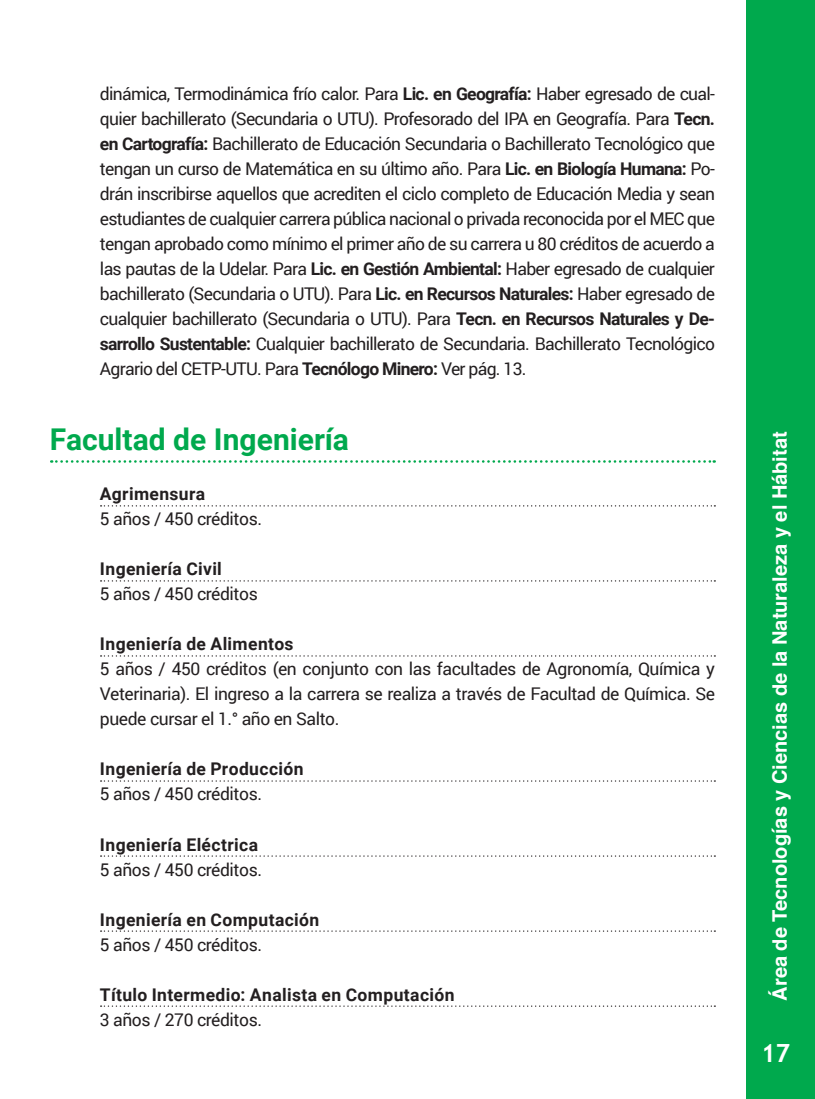
<style>
.page{position:relative;width:815px;height:1099px;background:#fff}
.page>*{position:absolute;margin:0;border:0;box-sizing:border-box;transform-origin:0 0}
.t1{font:700 30px "Roboto";color:#00a94d}
.t2{font:700 25px "Trebuchet MS";color:#fff}
.t3{font:700 20px "Helvetica";color:#fff}
.t4{font:17.5px/25px "Roboto";letter-spacing:-.025em;color:#231f20;text-align:justify}
.t5{font:700 17.5px "Roboto";letter-spacing:.02em;color:#231f20}
.s1{font-weight:700}
</style>
<div class="page">
<div style="left:746px;top:0;width:69px;height:1098px;background:#00a94d"></div>
<svg style="left:51px;top:460px;width:664px;height:2px"></svg>
<svg style="left:101px;top:505px;width:614px;height:1px"></svg>
<svg style="left:101px;top:580px;width:614px;height:1px"></svg>
<svg style="left:101px;top:655px;width:614px;height:1px"></svg>
<svg style="left:101px;top:780px;width:614px;height:1px"></svg>
<svg style="left:101px;top:855px;width:614px;height:1px"></svg>
<svg style="left:101px;top:930px;width:614px;height:1px"></svg>
<svg style="left:101px;top:1005px;width:614px;height:1px"></svg>
<p class="t4" style="left:100px;top:81px;width:617px">dinámica, Termodinámica frío calor. Para <span class="s1">Lic. en Geografía:</span> Haber egresado de cual&shy;quier bachillerato (Secundaria o UTU). Profesorado del IPA en Geografía. Para <span class="s1">Tecn. en Cartografía:</span> Bachillerato de Educación Secundaria o Bachillerato Tecnológico que tengan un curso de Matemática en su último año. Para <span class="s1">Lic. en Biología Humana:</span> Po&shy;drán inscribirse aquellos que acrediten el ciclo completo de Educación Media y sean estudiantes de cualquier carrera pública nacional o privada reconocida por el MEC que tengan aprobado como mínimo el primer año de su carrera u 80 créditos de acuerdo a las pautas de la Udelar. Para <span class="s1">Lic. en Gestión Ambiental:</span> Haber egresado de cualquier bachillerato (Secundaria o UTU). Para <span class="s1">Lic. en Recursos Naturales:</span> Haber egresado de cualquier bachillerato (Secundaria o UTU). Para <span class="s1">Tecn. en Recursos Naturales y De&shy;sarrollo Sustentable:</span> Cualquier bachillerato de Secundaria. Bachillerato Tecnológico Agrario del CETP-UTU. Para <span class="s1">Tecnólogo Minero:</span> Ver pág. 13.</p>
<h1 class="t1" style="left:50px;top:418px;width:301px">Facultad de Ingeniería</h1>
<p class="t5" style="left:100px;top:482px;width:107px">Agrimensura</p>
<p class="t4" style="left:100px;top:506px;width:164px">5 años / 450 créditos.</p>
<p class="t5" style="left:100px;top:557px;width:123px">Ingeniería Civil</p>
<p class="t4" style="left:100px;top:581px;width:159px">5 años / 450 créditos</p>
<p class="t5" style="left:100px;top:632px;width:195px">Ingeniería de Alimentos</p>
<p class="t4" style="left:100px;top:656px;width:617px">5 años / 450 créditos (en conjunto con las facultades de Agronomía, Química y Veterinaria). El ingreso a la carrera se realiza a través de Facultad de Química. Se puede cursar el 1.° año en Salto.</p>
<p class="t5" style="left:100px;top:757px;width:205px">Ingeniería de Producción</p>
<p class="t4" style="left:100px;top:781px;width:164px">5 años / 450 créditos.</p>
<p class="t5" style="left:100px;top:832px;width:160px">Ingeniería Eléctrica</p>
<p class="t4" style="left:100px;top:856px;width:164px">5 años / 450 créditos.</p>
<p class="t5" style="left:100px;top:907px;width:221px">Ingeniería en Computación</p>
<p class="t4" style="left:100px;top:931px;width:164px">5 años / 450 créditos.</p>
<p class="t5" style="left:100px;top:982px;width:356px">Título Intermedio: Analista en Computación</p>
<p class="t4" style="left:100px;top:1006px;width:164px">3 años / 270 créditos.</p>
<p class="t3" style="left:764px;top:1000px;width:570px;rotate:-90deg">Área de Tecnologías y Ciencias de la Naturaleza y el Hábitat</p>
<h2 class="t2" style="left:761px;top:1037px;width:31px">17</h2>
</div>
